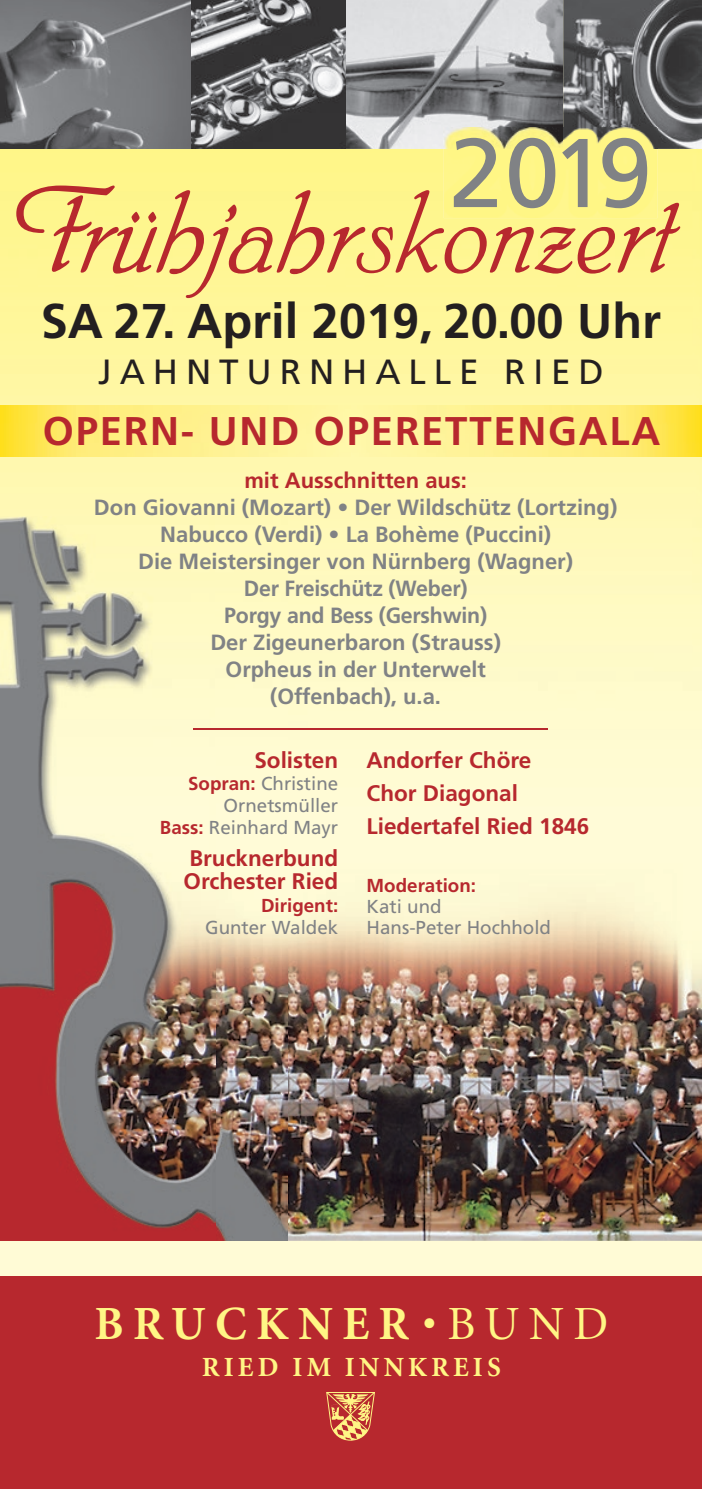
<style>
.page{position:relative;width:702px;height:1489px;background:#fff}
.page>*{position:absolute;margin:0;border:0;box-sizing:border-box;transform-origin:0 0}
.t1{font:italic 115px "Phyllis";color:#b7282e}
.t2{font:97.5px "Frutiger";color:#808285}
.t3{font:700 48.75px "Frutiger";color:#231f20}
.t4{font:700 47.75px "Minion";letter-spacing:.2em;color:#fff685}
.t5{font:700 40px "Frutiger";letter-spacing:.045em;color:#b7282e}
.t6{font:35px "Frutiger";letter-spacing:.225em;color:#231f20}
.t7{font:700 27.75px "Minion";letter-spacing:.15em;color:#fff685}
.t8{font:700 22.5px/33px "Frutiger";color:#b7282e}
.t9{font:700 22px/27px "Frutiger";color:#808285;text-align:center}
.t10{font:700 22px "Frutiger";color:#b7282e}
.t11{font:18.75px/22.2px "Frutiger";color:#808285;text-align:right}
.t12{font:700 18.75px "Frutiger";color:#b7282e}
.s1{font-weight:700;color:#b7282e}
.s2{font-weight:400}
</style>
<div class="page">
<div style="left:0;top:0;width:702px;height:1276px;background:#fffbd6"></div>
<img style="left:0;top:149px;width:702px;height:1091px">
<img style="left:0;top:0;width:702px;height:149px">
<div style="left:0;top:1276px;width:702px;height:212px;background:#b7282e"></div>
<svg style="left:326px;top:1392px;width:49px;height:48px"></svg>
<div style="left:443px;top:149px;width:214px;height:69px;background:#fff685"></div>
<img style="left:443px;top:128px;width:214px;height:21px">
<img style="left:0;top:516px;width:287px;height:724px">
<hr style="left:194px;top:728px;width:354px;height:2px;background:#b7282e">
<img style="left:0;top:405px;width:702px;height:51px">
<h2 class="t2" style="left:449px;top:116px;width:205px">2019</h2>
<h1 class="t1" style="left:14px;top:160px;width:661px">Frühjahrskonzert</h1>
<h3 class="t3" style="left:41px;top:292px;width:622px">SA 27. April 2019, 20.00 Uhr</h3>
<h3 class="t6" style="left:98px;top:351px;width:507px">JAHNTURNHALLE RIED</h3>
<h3 class="t5" style="left:43px;top:407px;width:619px">OPERN- UND OPERETTENGALA</h3>
<p class="t10" style="left:244px;top:467px;width:224px">mit Ausschnitten aus:</p>
<p class="t9" style="left:94px;top:493px;width:525px">Don Giovanni (Mozart) • Der Wildschütz (Lortzing)<br>Nabucco (Verdi) • La Bohème (Puccini)<br>Die Meistersinger von Nürnberg (Wagner)<br>Der Freischütz (Weber)<br>Porgy and Bess (Gershwin)<br>Der Zigeunerbaron (Strauss)<br>Orpheus in der Unterwelt<br>(Offenbach), u.a.</p>
<p class="t8" style="left:254px;top:743px;width:85px">Solisten</p>
<p class="t11" style="left:160px;top:771px;width:180px"><span class="s1">Sopran:</span> Christine<br>Ornetsmüller<br><span class="s1">Bass:</span> Reinhard Mayr</p>
<p class="t8" style="left:183px;top:846px;width:156px;line-height:23px">Brucknerbund<br>Orchester Ried</p>
<p class="t12" style="left:261px;top:894px;width:79px">Dirigent:</p>
<p class="t11" style="left:205px;top:916px;width:135px">Gunter Waldek</p>
<p class="t8" style="left:366px;top:743px;width:224px">Andorfer Chöre<br>Chor Diagonal<br>Liedertafel Ried 1846</p>
<p class="t12" style="left:366px;top:874px;width:111px">Moderation:</p>
<p class="t11" style="left:366px;top:895px;width:186px;line-height:21.2px;text-align:left">Kati und<br>Hans-Peter Hochhold</p>
<h3 class="t4" style="left:94px;top:1298px;width:515px">BRUCKNER <span class="s2">• BUND</span></h3>
<p class="t7" style="left:202px;top:1352px;width:300px">RIED IM INNKREIS</p>
</div>
